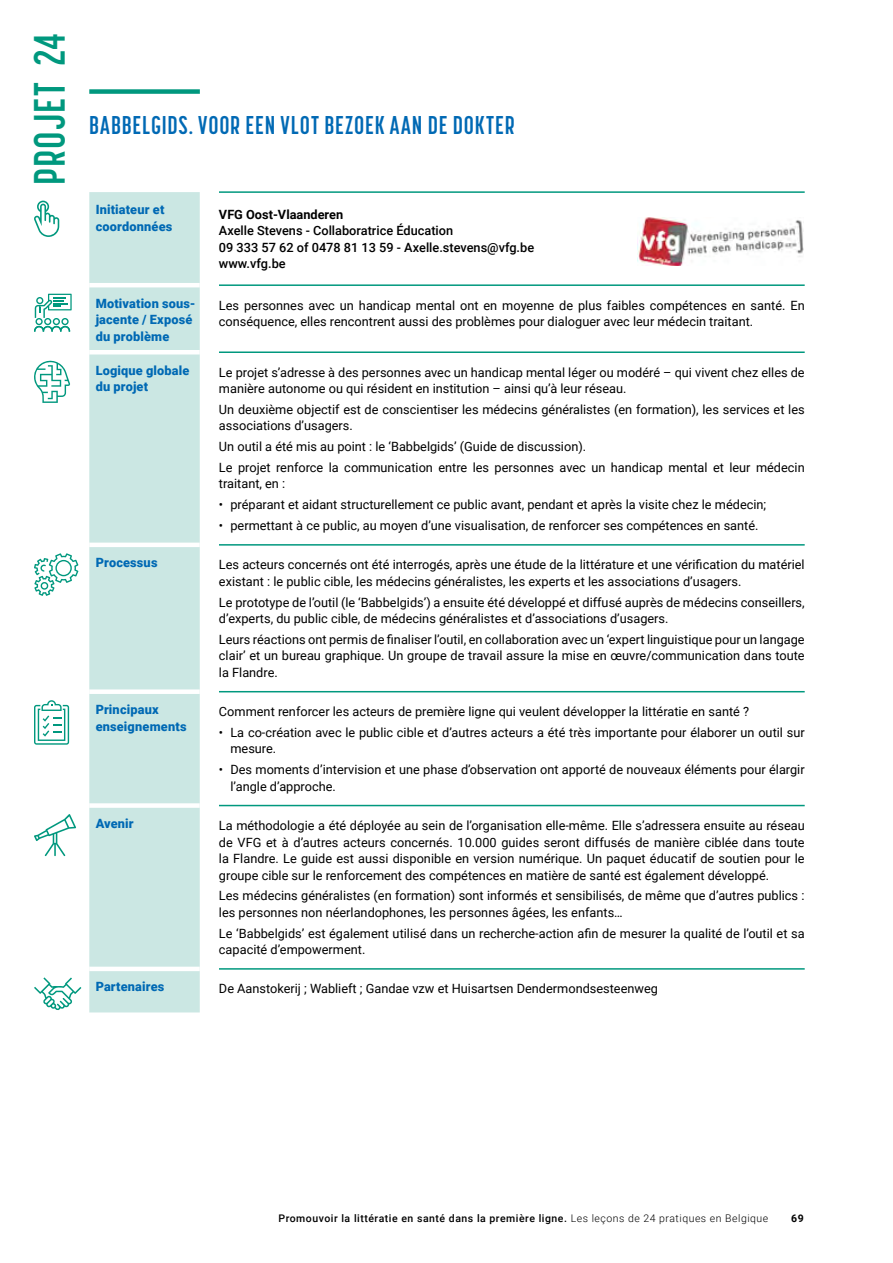
<style>
.page{position:relative;width:893px;height:1263px;background:#fff}
.page>*{position:absolute;margin:0;border:0;box-sizing:border-box;transform-origin:0 0}
.Titre_1_Korolev_comp{font:700 43.65px "Korolev Compressed";letter-spacing:.025em;color:#00987e}
.Titre_1_Korolev_comp-2{font:700 25.5px "Korolev Compressed";letter-spacing:.03em;color:#0069b4}
.t1{font:12.75px/16.5px "Roboto";color:#000}
.body{font:900 12.75px/16.5px "Roboto";letter-spacing:.015em;color:#0069b4}
.t2{font:500 12.75px "Roboto";color:#000}
.t3{font:700 12.75px "Roboto";color:#000}
.t4{font:500 10.5px "Roboto";letter-spacing:.05em;color:#000}
.t5{font:700 10.5px "Roboto";color:#000}
.s1{font-weight:300}
</style>
<div class="page">
<div style="left:89px;top:89px;width:111px;height:5px;background:#00987e"></div>
<div style="left:89px;top:192px;width:111px;height:820px;background:#cbe7e3"></div>
<hr style="left:89px;top:283px;width:111px;height:4px;background:#fff">
<hr style="left:89px;top:350px;width:111px;height:4px;background:#fff">
<hr style="left:89px;top:543px;width:111px;height:4px;background:#fff">
<div style="left:89px;top:689px;width:111px;height:5px;background:#fff"></div>
<div style="left:89px;top:803px;width:111px;height:5px;background:#fff"></div>
<hr style="left:89px;top:967px;width:111px;height:4px;background:#fff">
<hr style="left:219px;top:191px;width:586px;height:2px;background:#00987e">
<hr style="left:219px;top:284px;width:586px;height:2px;background:#00987e">
<hr style="left:219px;top:351px;width:586px;height:2px;background:#00987e">
<hr style="left:219px;top:544px;width:586px;height:2px;background:#00987e">
<hr style="left:219px;top:691px;width:586px;height:1px;background:#00987e">
<hr style="left:219px;top:805px;width:586px;height:1px;background:#00987e">
<hr style="left:219px;top:968px;width:586px;height:2px;background:#00987e">
<svg style="left:34px;top:201px;width:25px;height:36px"></svg>
<svg style="left:34px;top:294px;width:38px;height:38px"></svg>
<svg style="left:34px;top:360px;width:36px;height:43px"></svg>
<svg style="left:34px;top:553px;width:44px;height:43px"></svg>
<svg style="left:34px;top:700px;width:35px;height:45px"></svg>
<svg style="left:34px;top:814px;width:42px;height:42px"></svg>
<svg style="left:34px;top:977px;width:47px;height:33px"></svg>
<img style="left:637px;top:217px;width:167px;height:49px">
<p class="Titre_1_Korolev_comp" style="left:25px;top:185px;width:154px;rotate:-90deg">PROJET 24</p>
<p class="Titre_1_Korolev_comp-2" style="left:89px;top:110px;width:427px">BABBELGIDS. VOOR EEN VLOT BEZOEK AAN DE DOKTER</p>
<p class="body" style="left:96px;top:201px;width:78px">Initiateur et coordonnées</p>
<p class="t3" style="left:219px;top:205px;width:126px">VFG Oost-Vlaanderen</p>
<p class="t2" style="left:219px;top:222px;width:236px">Axelle Stevens - Collaboratrice Éducation</p>
<p class="t2" style="left:219px;top:238px;width:317px">09 333 57 62 of 0478 81 13 59 - Axelle.stevens@vfg.be</p>
<p class="t2" style="left:219px;top:255px;width:68px">www.vfg.be</p>
<p class="body" style="left:96px;top:294px;width:102px">Motivation sous&shy;jacente / Exposé du problème</p>
<p class="t1" style="left:219px;top:296px;width:587px">Les personnes avec un handicap mental ont en moyenne de plus faibles compétences en santé. En conséquence, elles rencontrent aussi des problèmes pour dialoguer avec leur médecin traitant.</p>
<p class="body" style="left:96px;top:361px;width:95px">Logique globale du projet</p>
<p class="t1" style="left:219px;top:363px;width:587px">Le projet s’adresse à des personnes avec un handicap mental léger ou modéré – qui vivent chez elles de manière autonome ou qui résident en institution – ainsi qu’à leur réseau.</p>
<p class="t1" style="left:219px;top:401px;width:587px">Un deuxième objectif est de conscientiser les médecins généralistes (en formation), les services et les associations d’usagers.</p>
<p class="t1" style="left:219px;top:438px;width:369px">Un outil a été mis au point : le ‘Babbelgids’ (Guide de discussion).</p>
<p class="t1" style="left:219px;top:459px;width:587px">Le projet renforce la communication entre les personnes avec un handicap mental et leur médecin traitant, en :</p>
<p class="t1" style="left:219px;top:496px;width:549px">• préparant et aidant structurellement ce public avant, pendant et après la visite chez le médecin;</p>
<p class="t1" style="left:219px;top:517px;width:541px">• permettant à ce public, au moyen d’une visualisation, de renforcer ses compétences en santé.</p>
<p class="body" style="left:96px;top:554px;width:63px">Processus</p>
<p class="t1" style="left:219px;top:556px;width:587px">Les acteurs concernés ont été interrogés, après une étude de la littérature et une vérification du matériel existant : le public cible, les médecins généralistes, les experts et les associations d’usagers.</p>
<p class="t1" style="left:219px;top:593px;width:587px">Le prototype de l’outil (le ‘Babbelgids’) a ensuite été développé et diffusé auprès de médecins conseillers, d’experts, du public cible, de médecins généralistes et d’associations d’usagers.</p>
<p class="t1" style="left:219px;top:630px;width:587px;text-align:justify">Leurs réactions ont permis de finaliser l’outil, en collaboration avec un ‘expert linguistique pour un langage clair’ et un bureau graphique. Un groupe de travail assure la mise en œuvre/communication dans toute la Flandre.</p>
<p class="body" style="left:96px;top:701px;width:92px">Principaux enseignements</p>
<p class="t1" style="left:219px;top:703px;width:532px">Comment renforcer les acteurs de première ligne qui veulent développer la littératie en santé ?</p>
<p class="t1" style="left:230px;top:724px;width:576px;text-indent:-11px">• La co-création avec le public cible et d’autres acteurs a été très importante pour élaborer un outil sur mesure.</p>
<p class="t1" style="left:230px;top:761px;width:576px;text-indent:-11px">• Des moments d’intervision et une phase d’observation ont apporté de nouveaux éléments pour élargir l’angle d’approche.</p>
<p class="body" style="left:96px;top:815px;width:40px">Avenir</p>
<p class="t1" style="left:219px;top:817px;width:587px;text-align:justify">La méthodologie a été déployée au sein de l’organisation elle-même. Elle s’adressera ensuite au réseau de VFG et à d’autres acteurs concernés. 10.000 guides seront diffusés de manière ciblée dans toute la Flandre. Le guide est aussi disponible en version numérique. Un paquet éducatif de soutien pour le groupe cible sur le renforcement des compétences en matière de santé est également développé.</p>
<p class="t1" style="left:219px;top:887px;width:587px">Les médecins généralistes (en formation) sont informés et sensibilisés, de même que d’autres publics : les personnes non néerlandophones, les personnes âgées, les enfants…</p>
<p class="t1" style="left:219px;top:924px;width:587px">Le ‘Babbelgids’ est également utilisé dans un recherche-action afin de mesurer la qualité de l’outil et sa capacité d’empowerment.</p>
<p class="body" style="left:96px;top:978px;width:70px">Partenaires</p>
<p class="t1" style="left:219px;top:980px;width:440px">De Aanstokerij ; Wablieft ; Gandae vzw et Huisartsen Dendermondsesteenweg</p>
<p class="t4" style="left:278px;top:1211px;width:491px">Promouvoir la littératie en santé dans la première ligne. <span class="s1">Les leçons de 24 pratiques en Belgique</span></p>
<p class="t5" style="left:791px;top:1211px;width:14px">69</p>
</div>
